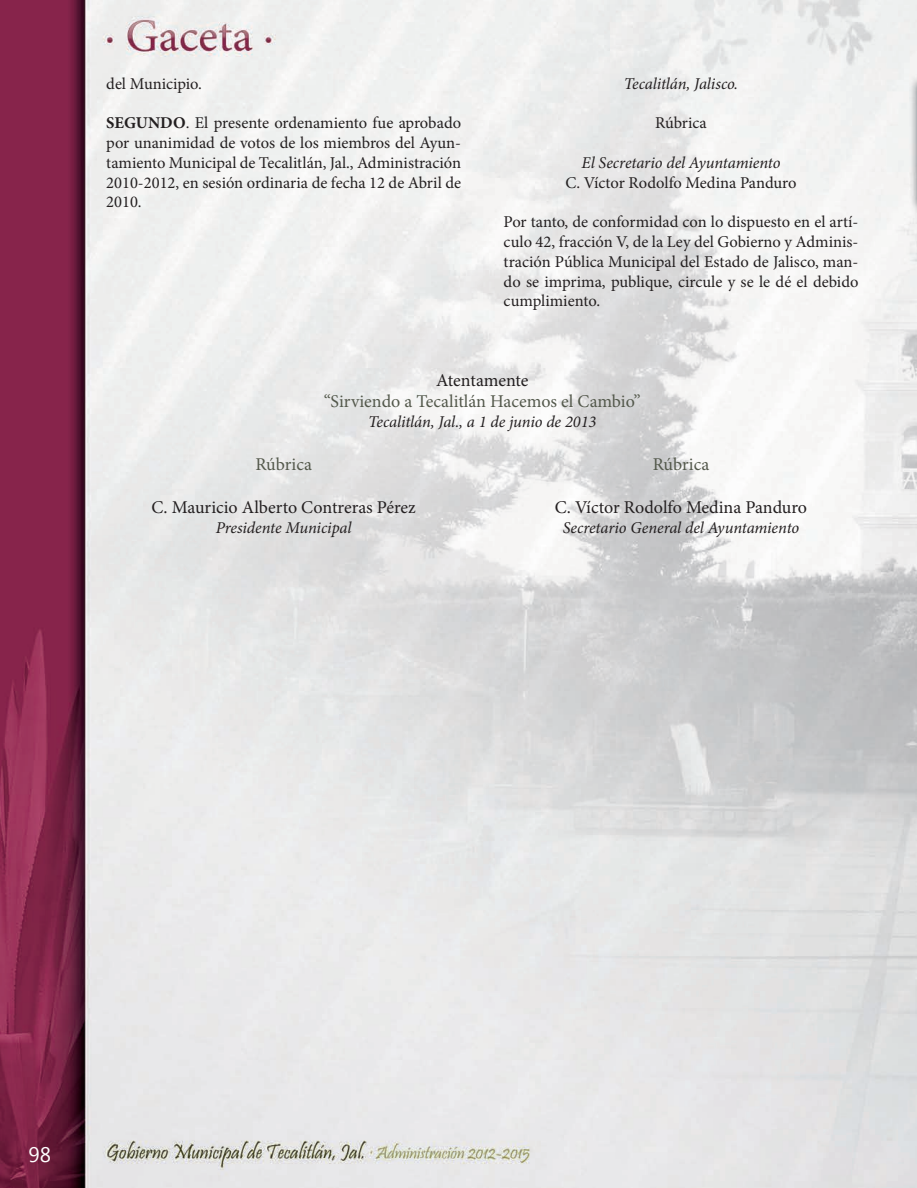
<style>
.page{position:relative;width:917px;height:1188px;background:#fff}
.page>*{position:absolute;margin:0;border:0;box-sizing:border-box;transform-origin:0 0}
.t1{font:21px "Segoe UI";color:#fff}
.t2{font:18px "Minion Pro";letter-spacing:-.005em;color:#231f20}
.t3{font:18px "Minion Pro";color:#53584b}
.t4{font:16.5px/19.8px "Minion Pro";color:#231f20;text-align:justify}
.t5{font:italic 16.5px "Minion Pro";letter-spacing:-.01em;color:#231f20}
.s1{font-weight:700}
</style>
<div class="page">
<img style="left:0;top:0;width:917px;height:1188px">
<img style="left:910px;top:74px;width:7px;height:139px">
<p class="t4" style="left:106px;top:73px;width:97px">del Municipio.</p>
<p class="t4" style="left:106px;top:113px;width:356px"><span class="s1">SEGUNDO</span>. El presente ordenamiento fue aprobado por unanimidad de votos de los miembros del Ayun&shy;tamiento Municipal de Tecalitlán, Jal., Administración 2010-2012, en sesión ordinaria de fecha 12 de Abril de 2010.</p>
<p class="t5" style="left:624px;top:72px;width:116px">Tecalitlán, Jalisco.</p>
<p class="t4" style="left:655px;top:113px;width:53px">Rúbrica</p>
<p class="t5" style="left:582px;top:151px;width:200px">El Secretario del Ayuntamiento</p>
<p class="t4" style="left:565px;top:172px;width:233px">C. Víctor Rodolfo Medina Panduro</p>
<p class="t4" style="left:504px;top:212px;width:356px">Por tanto, de conformidad con lo dispuesto en el artí&shy;culo 42, fracción V, de la Ley del Gobierno y Adminis&shy;tración Pública Municipal del Estado de Jalisco, man&shy;do se imprima, publique, circule y se le dé el debido cumplimiento.</p>
<p class="t2" style="left:436px;top:368px;width:94px">Atentamente</p>
<p class="t3" style="left:324px;top:389px;width:318px">“Sirviendo a Tecalitlán Hacemos el Cambio”</p>
<p class="t5" style="left:368px;top:410px;width:230px">Tecalitlán, Jal., a 1 de junio de 2013</p>
<p class="t3" style="left:256px;top:452px;width:58px">Rúbrica</p>
<p class="t2" style="left:152px;top:495px;width:266px">C. Mauricio Alberto Contreras Pérez</p>
<p class="t5" style="left:216px;top:516px;width:137px">Presidente Municipal</p>
<p class="t3" style="left:653px;top:452px;width:58px">Rúbrica</p>
<p class="t2" style="left:555px;top:495px;width:254px">C. Víctor Rodolfo Medina Panduro</p>
<p class="t5" style="left:563px;top:516px;width:238px">Secretario General del Ayuntamiento</p>
<p class="t1" style="left:29px;top:1140px;width:24px">98</p>
</div>
